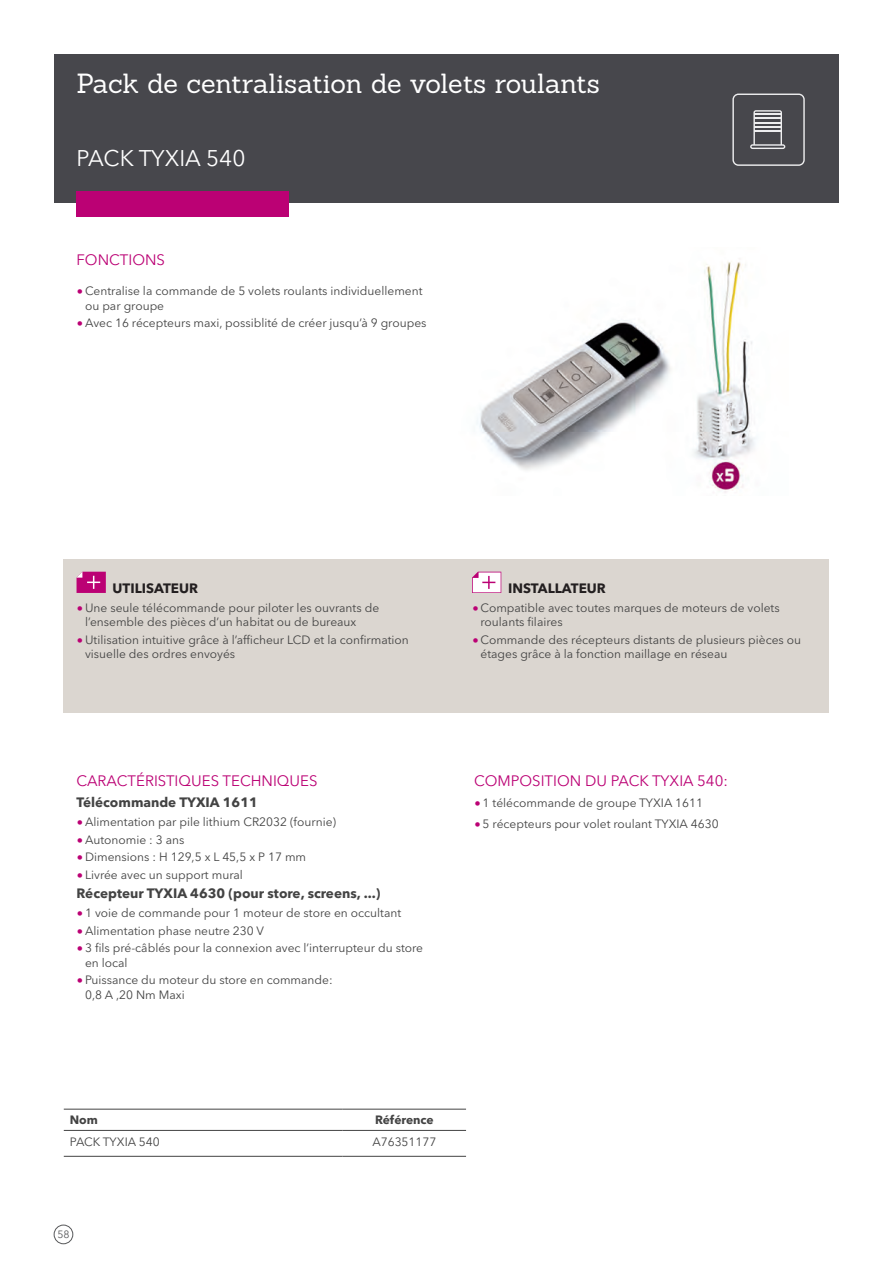
<style>
.page{position:relative;width:893px;height:1263px;background:#fff}
.page>*{position:absolute;margin:0;border:0;box-sizing:border-box;transform-origin:0 0}
.t1{font:27px "Sanchez";letter-spacing:-.01em;color:#fff}
.t2{font:22.5px "Avenir Next LT Pro";color:#fff}
.t3{font:15px "Avenir Next LT Pro";color:#bb0174}
.t4{font:700 13.5px "Avenir Next LT Pro";color:#434343}
.t5{font:700 13.5px "Avenir Next LT Pro";color:#231f20}
.t6{font:12px/14.4px "Avenir Next LT Pro";color:#434343}
.t7{font:700 12px "Avenir Next LT Pro";color:#434343}
.t8{font:10.5px "Avenir Next LT Pro";color:#57585a}
.s1{font-family:"Lato";color:#bb0174}
</style>
<div class="page">
<div style="left:54px;top:1225px;width:19px;height:19px;border:1px solid #57585a;border-radius:50%"></div>
<div style="left:54px;top:54px;width:785px;height:148px;background:#47474c"></div>
<div style="left:64px;top:559px;width:765px;height:153px;background:#dbd6d0"></div>
<svg style="left:77px;top:572px;width:29px;height:21px"></svg>
<svg style="left:472px;top:572px;width:29px;height:21px"></svg>
<div style="left:77px;top:191px;width:212px;height:25px;background:#bb0174"></div>
<hr style="left:64px;top:1109px;width:279px;height:1px;background:#434343">
<hr style="left:343px;top:1109px;width:123px;height:1px;background:#434343">
<hr style="left:64px;top:1130px;width:279px;height:1px;background:#434343">
<hr style="left:343px;top:1130px;width:123px;height:1px;background:#434343">
<hr style="left:64px;top:1156px;width:279px;height:1px;background:#434343">
<hr style="left:343px;top:1156px;width:123px;height:1px;background:#434343">
<img style="left:476px;top:262px;width:279px;height:231px">
<svg style="left:732px;top:94px;width:73px;height:72px"></svg>
<h1 class="t1" style="left:77px;top:65px;width:525px">Pack de centralisation de volets roulants</h1>
<h2 class="t2" style="left:77px;top:145px;width:170px">PACK TYXIA 540</h2>
<p class="t3" style="left:77px;top:251px;width:90px">FONCTIONS</p>
<p class="t6" style="left:85px;top:284px;width:339px;text-indent:-9px"><span class="s1">•</span>Centralise la commande de 5 volets roulants individuellement ou par groupe</p>
<p class="t6" style="left:77px;top:316px;width:351px"><span class="s1">•</span>Avec 16 récepteurs maxi, possiblité de créer jusqu’à 9 groupes</p>
<p class="t5" style="left:113px;top:580px;width:87px">UTILISATEUR</p>
<p class="t6" style="left:85px;top:600px;width:296px;text-indent:-9px"><span class="s1">•</span>Une seule télécommande pour piloter les ouvrants de l’ensemble des pièces d’un habitat ou de bureaux</p>
<p class="t6" style="left:85px;top:632px;width:325px;text-indent:-9px"><span class="s1">•</span>Utilisation intuitive grâce à l’afficheur LCD et la confirmation visuelle des ordres envoyés</p>
<p class="t5" style="left:508px;top:580px;width:99px">INSTALLATEUR</p>
<p class="t6" style="left:480px;top:600px;width:301px;text-indent:-9px"><span class="s1">•</span>Compatible avec toutes marques de moteurs de volets roulants filaires</p>
<p class="t6" style="left:480px;top:632px;width:322px;text-indent:-9px"><span class="s1">•</span>Commande des récepteurs distants de plusieurs pièces ou étages grâce à la fonction maillage en réseau</p>
<p class="t3" style="left:77px;top:771px;width:243px">CARACTÉRISTIQUES TECHNIQUES</p>
<p class="t3" style="left:474px;top:771px;width:255px">COMPOSITION DU PACK TYXIA 540:</p>
<p class="t6" style="left:474px;top:796px;width:230px"><span class="s1">•</span>1 télécommande de groupe TYXIA 1611</p>
<p class="t6" style="left:474px;top:817px;width:246px"><span class="s1">•</span>5 récepteurs pour volet roulant TYXIA 4630</p>
<p class="t4" style="left:77px;top:794px;width:183px">Télécommande TYXIA 1611</p>
<p class="t6" style="left:77px;top:815px;width:261px"><span class="s1">•</span>Alimentation par pile lithium CR2032 (fournie)</p>
<p class="t6" style="left:77px;top:832px;width:110px"><span class="s1">•</span>Autonomie : 3 ans</p>
<p class="t6" style="left:77px;top:850px;width:231px"><span class="s1">•</span>Dimensions : H 129,5 x L 45,5 x P 17 mm</p>
<p class="t6" style="left:77px;top:867px;width:168px"><span class="s1">•</span>Livrée avec un support mural</p>
<p class="t4" style="left:77px;top:885px;width:305px">Récepteur TYXIA 4630 (pour store, screens, ...)</p>
<p class="t6" style="left:77px;top:905px;width:326px"><span class="s1">•</span>1 voie de commande pour 1 moteur de store en occultant</p>
<p class="t6" style="left:77px;top:923px;width:189px"><span class="s1">•</span>Alimentation phase neutre 230 V</p>
<p class="t6" style="left:85px;top:941px;width:340px;text-indent:-9px"><span class="s1">•</span>3 fils pré-câblés pour la connexion avec l’interrupteur du store en local</p>
<p class="t6" style="left:85px;top:973px;width:249px;text-indent:-9px"><span class="s1">•</span>Puissance du moteur du store en commande:<br>0,8 A ,20 Nm Maxi</p>
<p class="t7" style="left:70px;top:1113px;width:30px">Nom</p>
<p class="t7" style="left:375px;top:1113px;width:60px">Référence</p>
<p class="t6" style="left:70px;top:1134px;width:92px">PACK TYXIA 540</p>
<p class="t6" style="left:372px;top:1134px;width:66px">A76351177</p>
<p class="t8" style="left:57px;top:1227px;width:14px">58</p>
</div>
